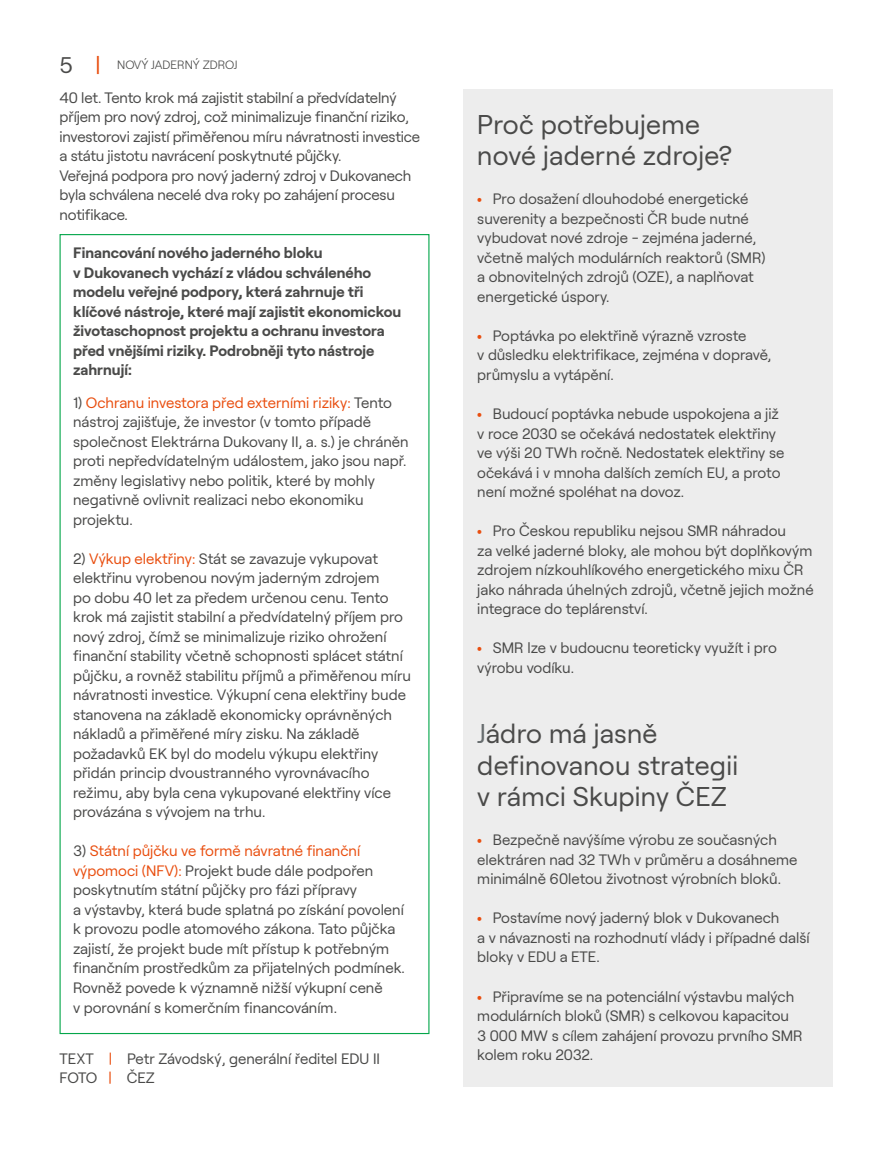
<style>
.page{position:relative;width:893px;height:1149px;background:#fff}
.page>*{position:absolute;margin:0;border:0;box-sizing:border-box;transform-origin:0 0}
.t1{font:27px/31.5px "Roobert CEZ";letter-spacing:.01em;color:#4a4a49}
.t2{font:15px/19.5px "Roobert CEZ";color:#4a4a49}
.t3{font:700 15px/19.5px "Roobert CEZ";color:#4a4a49}
.t4{font:300 12px "Roobert CEZ";color:#4a4a49}
.s1{font-weight:400;font-size:22.5px}
.s2{font-weight:400;font-size:22.5px;color:#e94e0f}
.s3{color:#e94e0f}
.s4{font-weight:700;color:#e94e0f}
.s5{color:#676c6e}
</style>
<div class="page">
<div style="left:463px;top:89px;width:370px;height:997px;background:#ededed"></div>
<p class="t4" style="left:60px;top:56px;width:179px"><span class="s1">5</span> <span class="s2">|</span> NOVÝ JADERNÝ ZDROJ</p>
<p class="t2" style="left:60px;top:87px;width:362px">40 let. Tento krok má zajistit stabilní a předvídatelný příjem pro nový zdroj, což minimalizuje finanční riziko, investorovi zajistí přiměřenou míru návratnosti investice a státu jistotu navrácení poskytnuté půjčky.<br>Veřejná podpora pro nový jaderný zdroj v Dukovanech byla schválena necelé dva roky po zahájení procesu notifikace.</p>
<p class="t3" style="left:73px;top:242px;width:330px">Financování nového jaderného bloku<br>v Dukovanech vychází z vládou schváleného modelu veřejné podpory, která zahrnuje tři klíčové nástroje, které mají zajistit ekonomickou životaschopnost projektu a ochranu investora před vnějšími riziky. Podrobněji tyto nástroje zahrnují:</p>
<p class="t2" style="left:73px;top:391px;width:337px">1) <span class="s3">Ochranu investora před externími riziky:</span> Tento nástroj zajišťuje, že investor (v tomto případě společnost Elektrárna Dukovany II, a. s.) je chráněn proti nepředvídatelným událostem, jako jsou např. změny legislativy nebo politik, které by mohly negativně ovlivnit realizaci nebo ekonomiku projektu.</p>
<p class="t2" style="left:73px;top:547px;width:339px">2) <span class="s3">Výkup elektřiny:</span> Stát se zavazuje vykupovat elektřinu vyrobenou novým jaderným zdrojem<br>po dobu 40 let za předem určenou cenu. Tento krok má zajistit stabilní a předvídatelný příjem pro nový zdroj, čímž se minimalizuje riziko ohrožení finanční stability včetně schopnosti splácet státní půjčku, a rovněž stabilitu příjmů a přiměřenou míru návratnosti investice. Výkupní cena elektřiny bude stanovena na základě ekonomicky oprávněných nákladů a přiměřené míry zisku. Na základě požadavků EK byl do modelu výkupu elektřiny přidán princip dvoustranného vyrovnávacího režimu, aby byla cena vykupované elektřiny více provázána s vývojem na trhu.</p>
<p class="t2" style="left:73px;top:840px;width:333px">3) <span class="s3">Státní půjčku ve formě návratné finanční výpomoci (NFV):</span> Projekt bude dále podpořen poskytnutím státní půjčky pro fázi přípravy<br>a výstavby, která bude splatná po získání povolení k provozu podle atomového zákona. Tato půjčka zajistí, že projekt bude mít přístup k potřebným finančním prostředkům za přijatelných podmínek.<br>Rovněž povede k významně nižší výkupní ceně<br>v porovnání s komerčním financováním.</p>
<p class="t2" style="left:60px;top:1047px;width:322px">TEXT <span class="s3">|</span> Petr Závodský, generální ředitel EDU II<br>FOTO <span class="s3">|</span> ČEZ</p>
<h1 class="t1" style="left:477px;top:106px;width:256px">Proč potřebujeme nové jaderné zdroje?</h1>
<p class="t2" style="left:477px;top:188px;width:290px"><span class="s4">•</span> Pro dosažení dlouhodobé energetické suverenity a bezpečnosti ČR bude nutné vybudovat nové zdroje - zejména jaderné, včetně malých modulárních reaktorů (SMR) a obnovitelných zdrojů (OZE), a naplňovat energetické úspory.</p>
<p class="t2" style="left:477px;top:325px;width:296px"><span class="s4">•</span> Poptávka po elektřině výrazně vzroste<br>v důsledku elektrifikace, zejména v dopravě, průmyslu a vytápění.</p>
<p class="t2" style="left:477px;top:403px;width:308px"><span class="s4">•</span> Budoucí poptávka nebude uspokojena a již v roce 2030 se očekává nedostatek elektřiny ve výši 20 TWh ročně. Nedostatek elektřiny se očekává i v mnoha dalších zemích EU, a proto není možné spoléhat na dovoz.</p>
<p class="t2" style="left:477px;top:520px;width:338px"><span class="s4">•</span> Pro Českou republiku nejsou SMR náhradou<br>za velké jaderné bloky, ale mohou být doplňkovým zdrojem nízkouhlíkového energetického mixu ČR jako náhrada úhelných zdrojů, včetně jejich možné integrace do teplárenství.</p>
<p class="t2" style="left:477px;top:637px;width:301px"><span class="s4">•</span> SMR lze v budoucnu teoreticky využít i pro výrobu vodíku.</p>
<h1 class="t1" style="left:477px;top:715px;width:262px"><span class="s5">J</span>ádro má jasně definovanou strategii v rámci Skupiny ČEZ</h1>
<p class="t2" style="left:477px;top:829px;width:322px"><span class="s4">•</span> Bezpečně navýšíme výrobu ze současných elektráren nad 32 TWh v průměru a dosáhneme minimálně 60letou životnost výrobních bloků.</p>
<p class="t2" style="left:477px;top:907px;width:334px"><span class="s4">•</span> Postavíme nový jaderný blok v Dukovanech<br>a v návaznosti na rozhodnutí vlády i případné další bloky v EDU a ETE.</p>
<p class="t2" style="left:477px;top:985px;width:327px"><span class="s4">•</span> Připravíme se na potenciální výstavbu malých modulárních bloků (SMR) s celkovou kapacitou<br>3 000 MW s cílem zahájení provozu prvního SMR kolem roku 2032.</p>
</div>
